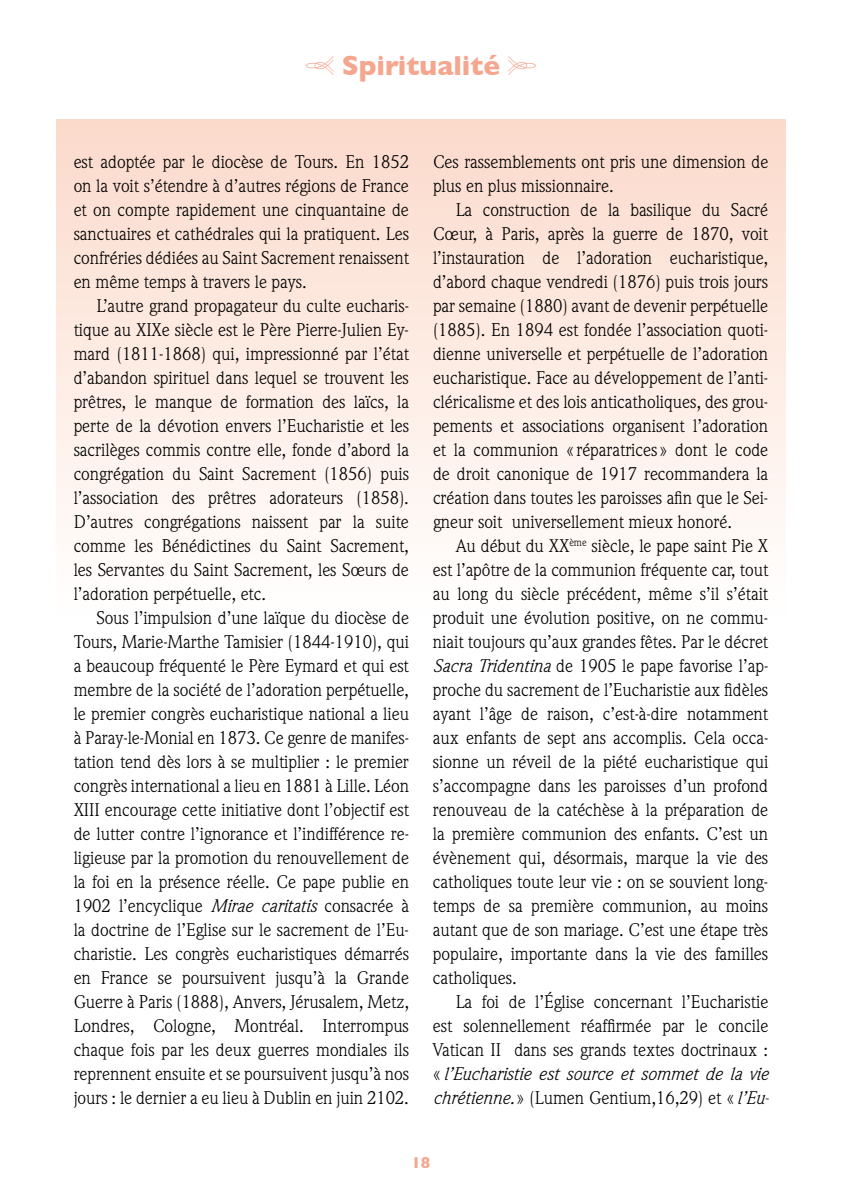
<style>
.page{position:relative;width:842px;height:1191px;background:#fff}
.page>*{position:absolute;margin:0;border:0;box-sizing:border-box;transform-origin:0 0}
.t1{font:700 28px "Gill Sans";color:#f4a68f}
.t2{font:18px/24px "Weidemann Std";letter-spacing:-.005em;color:#000;text-align:justify}
.t3{font:700 16px "Gill Sans";color:#f4a68f}
.s1{font-style:italic}
</style>
<div class="page">
<div style="left:57px;top:119px;width:728px;height:1015px;background:linear-gradient(to bottom,#fce3d8,#fff)"></div>
<h1 class="t1" style="left:342px;top:49px;width:160px">Spiritualité</h1>
<p class="t2" style="left:74px;top:150px;width:337px">est adoptée par le diocèse de Tours. En 1852 on la voit s’étendre à d’autres régions de France et on compte rapidement une cinquantaine de sanctuaires et cathédrales qui la pratiquent. Les confréries dédiées au Saint Sacrement renaissent en même temps à travers le pays.</p>
<p class="t2" style="left:74px;top:294px;width:337px;text-indent:23px">L’autre grand propagateur du culte eucharis&shy;tique au XIXe siècle est le Père Pierre-Julien Ey&shy;mard (1811-1868) qui, impressionné par l’état d’abandon spirituel dans lequel se trouvent les prêtres, le manque de formation des laïcs, la perte de la dévotion envers l’Eucharistie et les sacrilèges commis contre elle, fonde d’abord la congrégation du Saint Sacrement (1856) puis l’association des prêtres adorateurs (1858).<br>D’autres congrégations naissent par la suite comme les Bénédictines du Saint Sacrement, les Servantes du Saint Sacrement, les Sœurs de l’adoration perpétuelle, etc.</p>
<p class="t2" style="left:74px;top:606px;width:337px;text-indent:23px">Sous l’impulsion d’une laïque du diocèse de Tours, Marie-Marthe Tamisier (1844-1910), qui a beaucoup fréquenté le Père Eymard et qui est membre de la société de l’adoration perpétuelle, le premier congrès eucharistique national a lieu à Paray-le-Monial en 1873. Ce genre de manifes&shy;tation tend dès lors à se multiplier : le premier congrès international a lieu en 1881 à Lille. Léon XIII encourage cette initiative dont l’objectif est de lutter contre l’ignorance et l’indifférence re&shy;ligieuse par la promotion du renouvellement de la foi en la présence réelle. Ce pape publie en 1902 l’encyclique <span class="s1">Mirae caritatis</span> consacrée à la doctrine de l’Eglise sur le sacrement de l’Eu&shy;charistie. Les congrès eucharistiques démarrés en France se poursuivent jusqu’à la Grande Guerre à Paris (1888), Anvers, Jérusalem, Metz, Londres, Cologne, Montréal. Interrompus chaque fois par les deux guerres mondiales ils reprennent ensuite et se poursuivent jusqu’à nos jours : le dernier a eu lieu à Dublin en juin 2102.</p>
<p class="t2" style="left:433px;top:149px;width:337px">Ces rassemblements ont pris une dimension de plus en plus missionnaire.</p>
<p class="t2" style="left:433px;top:197px;width:337px;text-indent:23px">La construction de la basilique du Sacré Cœur, à Paris, après la guerre de 1870, voit l’instauration de l’adoration eucharistique, d’abord chaque vendredi (1876) puis trois jours par semaine (1880) avant de devenir perpétuelle (1885). En 1894 est fondée l’association quoti&shy;dienne universelle et perpétuelle de l’adoration eucharistique. Face au développement de l’anti&shy;cléricalisme et des lois anticatholiques, des grou&shy;pements et associations organisent l’adoration et la communion « réparatrices » dont le code de droit canonique de 1917 recommandera la création dans toutes les paroisses afin que le Sei&shy;gneur soit universellement mieux honoré.</p>
<p class="t2" style="left:433px;top:534px;width:337px;text-indent:23px">Au début du XX<sup>ème</sup> siècle, le pape saint Pie X est l’apôtre de la communion fréquente car, tout au long du siècle précédent, même s’il s’était produit une évolution positive, on ne commu&shy;niait toujours qu’aux grandes fêtes. Par le décret <span class="s1">Sacra Tridentina</span> de 1905 le pape favorise l’ap&shy;proche du sacrement de l’Eucharistie aux fidèles ayant l’âge de raison, c’est-à-dire notamment aux enfants de sept ans accomplis. Cela occa&shy;sionne un réveil de la piété eucharistique qui s’accompagne dans les paroisses d’un profond renouveau de la catéchèse à la préparation de la première communion des enfants. C’est un évènement qui, désormais, marque la vie des catholiques toute leur vie : on se souvient long&shy;temps de sa première communion, au moins autant que de son mariage. C’est une étape très populaire, importante dans la vie des familles catholiques.</p>
<p class="t2" style="left:433px;top:990px;width:337px;text-indent:23px">La foi de l’Église concernant l’Eucharistie est solennellement réaffirmée par le concile Vatican II dans ses grands textes doctrinaux : « <span class="s1">l’Eucharistie est source et sommet de la vie chrétienne.</span> » (Lumen Gentium,16,29) et « <span class="s1">l’Eu-</span></p>
<p class="t3" style="left:411px;top:1153px;width:21px">18</p>
</div>
